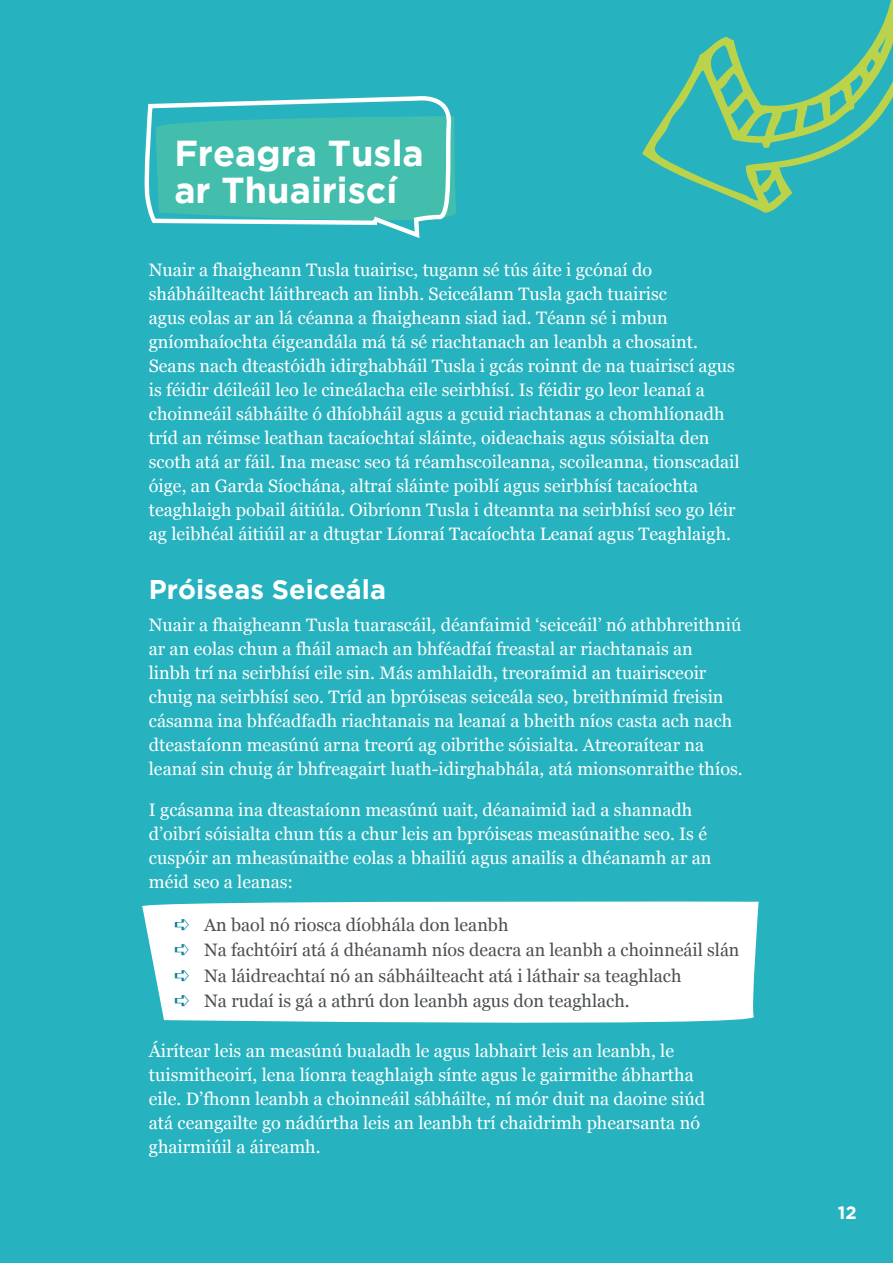
<style>
.page{position:relative;width:893px;height:1263px;background:#27b2bf}
.page>*{position:absolute;margin:0;border:0;box-sizing:border-box;transform-origin:0 0}
.t1{font:700 36px/37.5px "Gotham";color:#fff}
.t2{font:700 27px "Gotham";color:#fff}
.t3{font:18px/24px "Georgia";color:#fff}
.t4{font:18px/25.5px "Georgia";color:#4b4f52}
.t5{font:700 18px "Gotham";color:#fff}
.s1{color:#018099}
</style>
<div class="page">
<svg style="left:642px;top:0;width:251px;height:213px"></svg>
<svg style="left:452px;top:116px;width:4px;height:100px"></svg>
<svg style="left:144px;top:96px;width:308px;height:142px"></svg>
<div style="left:141px;top:901px;width:618px;height:122px;background:#fff"></div>
<h1 class="t1" style="left:174px;top:133px;width:251px">Freagra Tusla ar Thuairiscí</h1>
<p class="t3" style="left:149px;top:257px;width:592px">Nuair a fhaigheann Tusla tuairisc, tugann sé tús áite i gcónaí do shábháilteacht láithreach an linbh. Seiceálann Tusla gach tuairisc<br>agus eolas ar an lá céanna a fhaigheann siad iad. Téann sé i mbun gníomhaíochta éigeandála má tá sé riachtanach an leanbh a chosaint.<br>Seans nach dteastóidh idirghabháil Tusla i gcás roinnt de na tuairiscí agus is féidir déileáil leo le cineálacha eile seirbhísí. Is féidir go leor leanaí a choinneáil sábháilte ó dhíobháil agus a gcuid riachtanas a chomhlíonadh tríd an réimse leathan tacaíochtaí sláinte, oideachais agus sóisialta den scoth atá ar fáil. Ina measc seo tá réamhscoileanna, scoileanna, tionscadail óige, an Garda Síochána, altraí sláinte poiblí agus seirbhísí tacaíochta teaghlaigh pobail áitiúla. Oibríonn Tusla i dteannta na seirbhísí seo go léir ag leibhéal áitiúil ar a dtugtar Líonraí Tacaíochta Leanaí agus Teaghlaigh.</p>
<h2 class="t2" style="left:149px;top:573px;width:239px">Próiseas Seiceála</h2>
<p class="t3" style="left:149px;top:613px;width:595px">Nuair a fhaigheann Tusla tuarascáil, déanfaimid ‘seiceáil’ nó athbhreithniú ar an eolas chun a fháil amach an bhféadfaí freastal ar riachtanais an<br>linbh trí na seirbhísí eile sin. Más amhlaidh, treoraímid an tuairisceoir chuig na seirbhísí seo. Tríd an bpróiseas seiceála seo, breithnímid freisin cásanna ina bhféadfadh riachtanais na leanaí a bheith níos casta ach nach dteastaíonn measúnú arna treorú ag oibrithe sóisialta. Atreoraítear na leanaí sin chuig ár bhfreagairt luath-idirghabhála, atá mionsonraithe thíos.</p>
<p class="t3" style="left:149px;top:798px;width:564px">I gcásanna ina dteastaíonn measúnú uait, déanaimid iad a shannadh d’oibrí sóisialta chun tús a chur leis an bpróiseas measúnaithe seo. Is é cuspóir an mheasúnaithe eolas a bhailiú agus anailís a dhéanamh ar an méid seo a leanas:</p>
<p class="t4" style="left:174px;top:911px;width:567px"><span class="s1">➪</span> An baol nó riosca díobhála don leanbh<br><span class="s1">➪</span> Na fachtóirí atá á dhéanamh níos deacra an leanbh a choinneáil slán <span class="s1">➪</span> Na láidreachtaí nó an sábháilteacht atá i láthair sa teaghlach<br><span class="s1">➪</span> Na rudaí is gá a athrú don leanbh agus don teaghlach.</p>
<p class="t3" style="left:149px;top:1038px;width:558px">Áirítear leis an measúnú bualadh le agus labhairt leis an leanbh, le tuismitheoirí, lena líonra teaghlaigh sínte agus le gairmithe ábhartha eile. D’fhonn leanbh a choinneáil sábháilte, ní mór duit na daoine siúd atá ceangailte go nádúrtha leis an leanbh trí chaidrimh phearsanta nó ghairmiúil a áireamh.</p>
<p class="t5" style="left:838px;top:1202px;width:20px">12</p>
</div>
